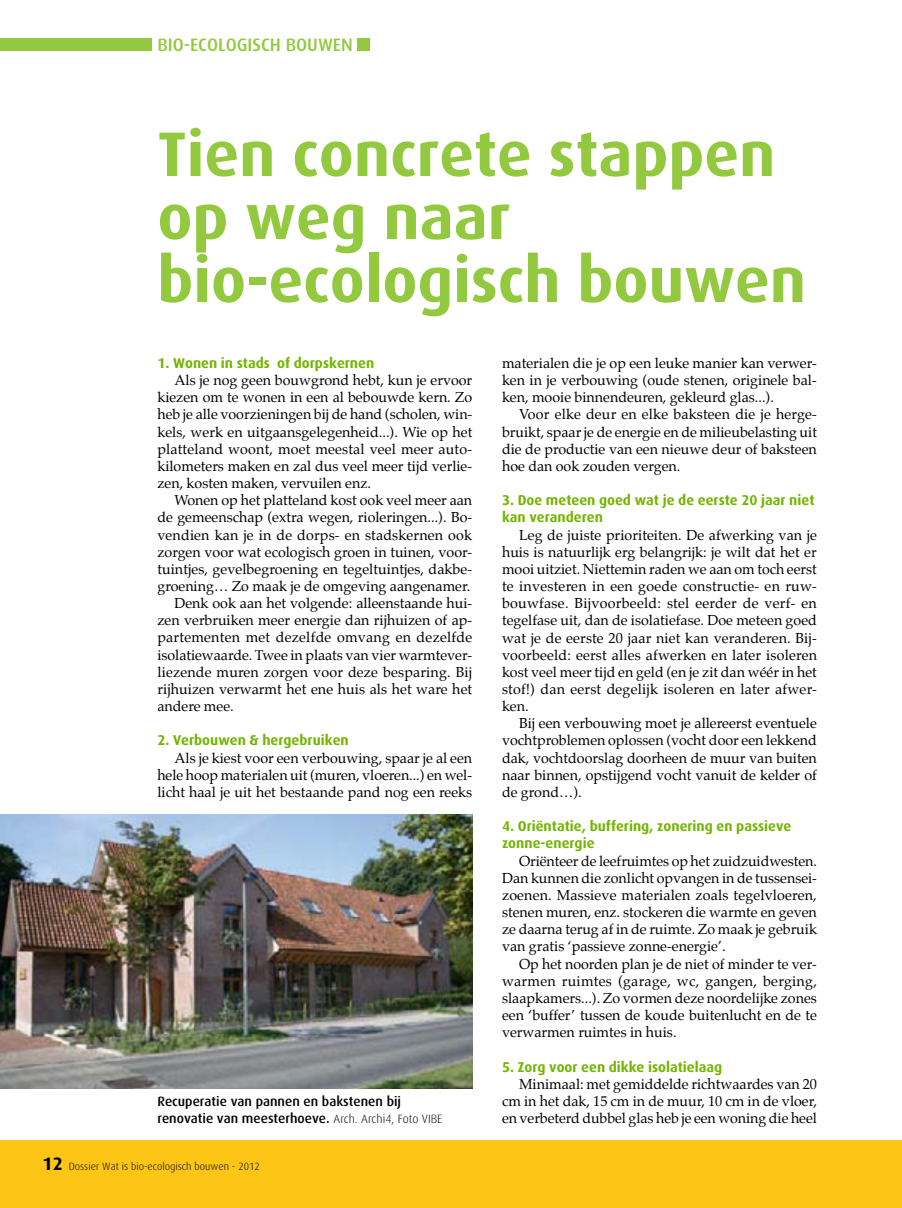
<style>
.page{position:relative;width:902px;height:1208px;background:#fff}
.page>*{position:absolute;margin:0;border:0;box-sizing:border-box;transform-origin:0 0}
.t1{font:700 63px/63px "Dax";color:#92c93e}
.t2{font:500 18px "Dax";color:#92c93e}
.t3{font:14.25px/17.1px "Palatino";color:#000;text-align:justify}
.t4{font:700 14.25px/17.1px "Dax";color:#73b500}
.t5{font:500 13.5px/17.1px "Dax";color:#000}
.t6{font:300 10.5px "Dax";color:#000}
.s1{font-weight:300;font-size:12px}
.s2{font-weight:700;font-size:18px}
</style>
<div class="page">
<div style="left:0;top:1140px;width:901px;height:68px;background:#fdc515"></div>
<div style="left:0;top:38px;width:151px;height:13px;background:#92c93e"></div>
<div style="left:357px;top:38px;width:13px;height:13px;background:#92c93e"></div>
<img style="left:0;top:814px;width:472px;height:274px">
<p class="t2" style="left:157px;top:35px;width:197px">bio-ecologisch bouwen</p>
<h1 class="t1" style="left:157px;top:123px;width:650px">tien concrete stappen op weg naar bio-ecologisch bouwen</h1>
<p class="t4" style="left:157px;top:354px;width:218px">1. Wonen in stads of dorpskernen</p>
<p class="t3" style="left:157px;top:371px;width:316px;text-indent:17px">Als je nog geen bouwgrond hebt, kun je ervoor kiezen om te wonen in een al bebouwde kern. Zo heb je alle voorzieningen bij de hand (scholen, win&shy;kels, werk en uitgaansgelegenheid...). Wie op het platteland woont, moet meestal veel meer auto&shy;kilometers maken en zal dus veel meer tijd verlie&shy;zen, kosten maken, vervuilen enz.</p>
<p class="t3" style="left:174px;top:492px;width:299px">Wonen op het platteland kost ook veel meer aan</p>
<p class="t3" style="left:157px;top:509px;width:316px">de gemeenschap (extra wegen, rioleringen...). Bo-</p>
<p class="t3" style="left:157px;top:526px;width:316px">vendien kan je in de dorps- en stadskernen ook</p>
<p class="t3" style="left:157px;top:543px;width:316px">zorgen voor wat ecologisch groen in tuinen, voor-</p>
<p class="t3" style="left:157px;top:560px;width:316px">tuintjes, gevelbegroening en tegeltuintjes, dakbe-</p>
<p class="t3" style="left:157px;top:577px;width:314px">groening… Zo maak je de omgeving aangenamer.</p>
<p class="t3" style="left:174px;top:594px;width:299px">Denk ook aan het volgende: alleenstaande hui-</p>
<p class="t3" style="left:157px;top:612px;width:316px">zen verbruiken meer energie dan rijhuizen of ap-</p>
<p class="t3" style="left:157px;top:629px;width:316px">partementen met dezelfde omvang en dezelfde</p>
<p class="t3" style="left:157px;top:646px;width:316px">isolatiewaarde. Twee in plaats van vier warmtever-</p>
<p class="t3" style="left:157px;top:663px;width:316px">liezende muren zorgen voor deze besparing. Bij</p>
<p class="t3" style="left:157px;top:680px;width:316px">rijhuizen verwarmt het ene huis als het ware het</p>
<p class="t3" style="left:157px;top:697px;width:78px">andere mee.</p>
<p class="t4" style="left:157px;top:732px;width:193px">2. verbouwen &amp; hergebruiken</p>
<p class="t3" style="left:157px;top:749px;width:316px;text-indent:17px">Als je kiest voor een verbouwing, spaar je al een hele hoop materialen uit (muren, vloeren...) en wel&shy;licht haal je uit het bestaande pand nog een reeks</p>
<p class="t5" style="left:157px;top:1092px;width:286px">recuperatie van pannen en bakstenen bij renovatie van meesterhoeve. <span class="s1">Arch. Archi4, Foto VIBE</span></p>
<p class="t6" style="left:43px;top:1160px;width:219px"><span class="s2">12</span> Dossier Wat is bio-ecologisch bouwen - 2012</p>
<p class="t3" style="left:502px;top:354px;width:316px">materialen die je op een leuke manier kan verwer&shy;ken in je verbouwing (oude stenen, originele bal&shy;ken, mooie binnendeuren, gekleurd glas...).</p>
<p class="t3" style="left:502px;top:406px;width:316px;text-indent:17px">Voor elke deur en elke baksteen die je herge&shy;bruikt, spaar je de energie en de milieubelasting uit die de productie van een nieuwe deur of baksteen hoe dan ook zouden vergen.</p>
<p class="t4" style="left:502px;top:492px;width:314px">3. doe meteen goed wat je de eerste 20 jaar niet kan veranderen</p>
<p class="t3" style="left:502px;top:526px;width:316px;text-indent:17px">Leg de juiste prioriteiten. De afwerking van je huis is natuurlijk erg belangrijk: je wilt dat het er mooi uitziet. Niettemin raden we aan om toch eerst te investeren in een goede constructie- en ruw&shy;bouwfase. Bijvoorbeeld: stel eerder de verf- en tegelfase uit, dan de isolatiefase. Doe meteen goed wat je de eerste 20 jaar niet kan veranderen. Bij&shy;voorbeeld: eerst alles afwerken en later isoleren kost veel meer tijd en geld (en je zit dan wéér in het stof!) dan eerst degelijk isoleren en later afwer&shy;ken.</p>
<p class="t3" style="left:502px;top:715px;width:316px;text-indent:17px">Bij een verbouwing moet je allereerst eventuele vochtproblemen oplossen (vocht door een lekkend dak, vochtdoorslag doorheen de muur van buiten naar binnen, opstijgend vocht vanuit de kelder of de grond…).</p>
<p class="t4" style="left:502px;top:818px;width:291px">4. Oriëntatie, buffering, zonering en passieve zonne-energie</p>
<p class="t3" style="left:502px;top:852px;width:316px;text-indent:17px">Oriënteer de leefruimtes op het zuidzuidwesten.<br>Dan kunnen die zonlicht opvangen in de tussensei&shy;zoenen. Massieve materialen zoals tegelvloeren, stenen muren, enz. stockeren die warmte en geven ze daarna terug af in de ruimte. Zo maak je gebruik van gratis ‘passieve zonne-energie’.</p>
<p class="t3" style="left:502px;top:955px;width:316px;text-indent:17px">Op het noorden plan je de niet of minder te ver&shy;warmen ruimtes (garage, wc, gangen, berging, slaapkamers...). Zo vormen deze noordelijke zones een ‘buffer’ tussen de koude buitenlucht en de te verwarmen ruimtes in huis.</p>
<p class="t4" style="left:502px;top:1058px;width:222px">5. Zorg voor een dikke isolatielaag</p>
<p class="t3" style="left:502px;top:1075px;width:316px;text-indent:17px">Minimaal: met gemiddelde richtwaardes van 20 cm in het dak, 15 cm in de muur, 10 cm in de vloer, en verbeterd dubbel glas heb je een woning die heel</p>
</div>
